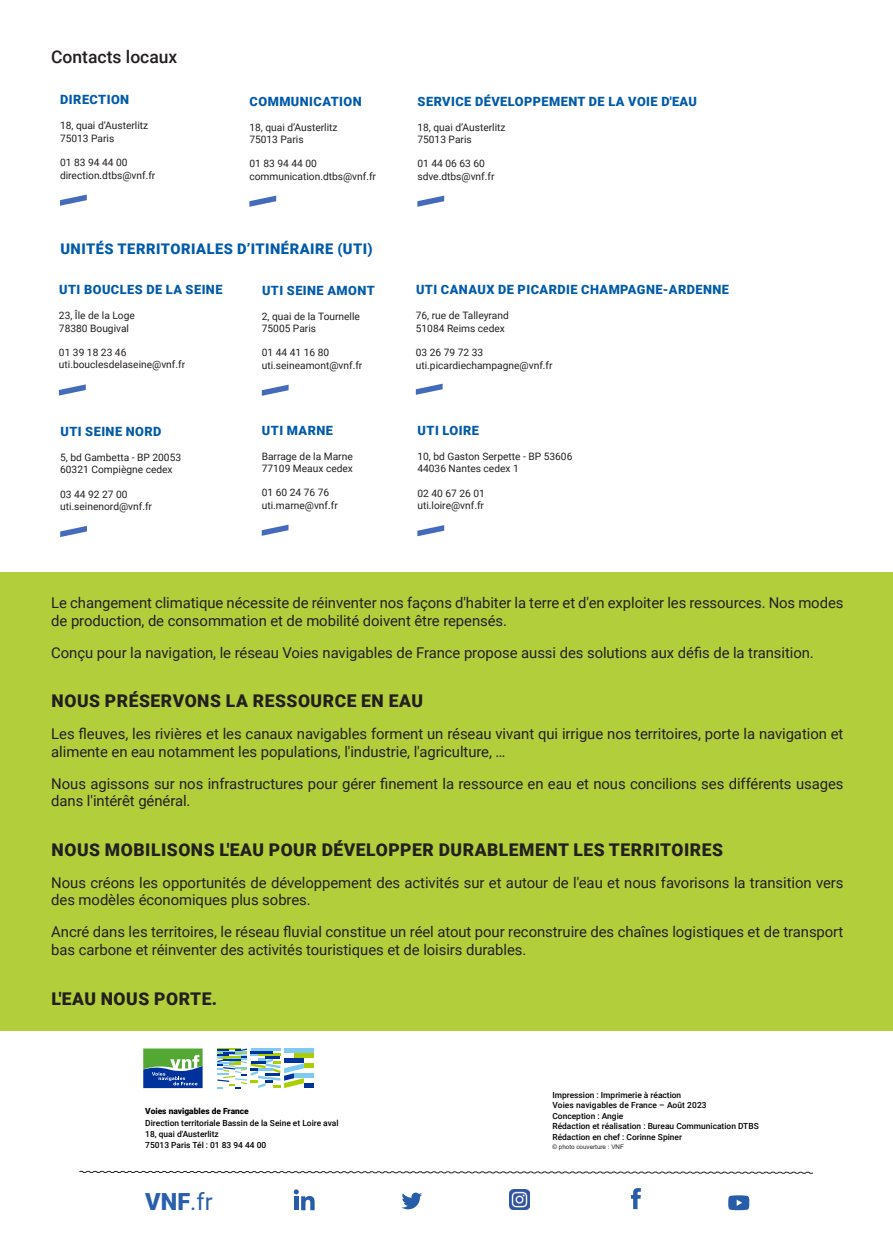
<style>
.page{position:relative;width:893px;height:1241px;background:#fff}
.page>*{position:absolute;margin:0;border:0;box-sizing:border-box;transform-origin:0 0}
.t1{font:900 23.62px "Roboto";color:#2a5fac}
.t2{font:900 17.5px "Roboto";letter-spacing:.03em;color:#231f20}
.t3{font:500 17.5px "Roboto";color:#231f20}
.t4{font:14.88px/17.5px "Roboto";letter-spacing:-.005em;color:#231f20}
.t5{font:900 14.7px "Roboto";letter-spacing:.035em;color:#015aaa}
.t6{font:900 12.78px "Roboto";letter-spacing:.035em;color:#015aaa}
.t7{font:10.15px "Roboto";color:#231f20}
.t8{font:500 8.4px "Roboto";color:#000}
.t9{font:900 8.4px "Roboto";color:#000}
.t10{font:6.3px "Arial";color:#231f20}
.s1{font-weight:400}
</style>
<div class="page">
<svg style="left:60px;top:526px;width:27px;height:11px"></svg>
<svg style="left:262px;top:524px;width:27px;height:11px"></svg>
<svg style="left:60px;top:194px;width:27px;height:12px"></svg>
<svg style="left:249px;top:195px;width:27px;height:12px"></svg>
<svg style="left:262px;top:384px;width:27px;height:12px"></svg>
<svg style="left:59px;top:384px;width:27px;height:11px"></svg>
<svg style="left:416px;top:383px;width:27px;height:12px"></svg>
<svg style="left:417px;top:525px;width:27px;height:11px"></svg>
<svg style="left:417px;top:195px;width:27px;height:12px"></svg>
<div style="left:0;top:572px;width:893px;height:458px;background:#b2cf3b"></div>
<svg style="left:401px;top:1192px;width:21px;height:17px"></svg>
<svg style="left:631px;top:1188px;width:10px;height:20px"></svg>
<img style="left:510px;top:1189px;width:19px;height:19px">
<svg style="left:294px;top:1189px;width:21px;height:20px"></svg>
<hr style="left:294px;top:1196px;width:4px;height:13px;background:#275ca9">
<svg style="left:728px;top:1195px;width:22px;height:14px"></svg>
<svg style="left:79px;top:1170px;width:734px;height:3px"></svg>
<div style="left:294px;top:1053px;width:20px;height:5px;background:#aacf00"></div>
<div style="left:304px;top:1063px;width:10px;height:5px;background:#aacf00"></div>
<div style="left:284px;top:1048px;width:30px;height:5px;background:#80c9f0"></div>
<hr style="left:294px;top:1073px;width:20px;height:4px;background:#80c9f0">
<div style="left:304px;top:1082px;width:10px;height:5px;background:#00329d"></div>
<svg style="left:217px;top:1048px;width:87px;height:39px"></svg>
<svg style="left:143px;top:1048px;width:60px;height:39px;background:#4d8582"></svg>
<p class="t3" style="left:51px;top:44px;width:128px">Contacts locaux</p>
<p class="t6" style="left:60px;top:91px;width:71px">DIRECTION</p>
<p class="t7" style="left:60px;top:119px;width:90px">18, quai d’Austerlitz</p>
<p class="t7" style="left:60px;top:131px;width:56px">75013 Paris</p>
<p class="t7" style="left:60px;top:155px;width:69px">01 83 94 44 00</p>
<p class="t7" style="left:60px;top:168px;width:97px">direction.dtbs@vnf.fr</p>
<p class="t6" style="left:250px;top:92px;width:114px">COMMUNICATION</p>
<p class="t7" style="left:249px;top:120px;width:90px">18, quai d’Austerlitz</p>
<p class="t7" style="left:249px;top:132px;width:56px">75013 Paris</p>
<p class="t7" style="left:249px;top:156px;width:69px">01 83 94 44 00</p>
<p class="t7" style="left:249px;top:169px;width:128px">communication.dtbs@vnf.fr</p>
<p class="t5" style="left:60px;top:238px;width:314px">UNITÉS TERRITORIALES D’ITINÉRAIRE (UTI)</p>
<p class="t6" style="left:59px;top:281px;width:165px">UTI BOUCLES DE LA SEINE</p>
<p class="t7" style="left:59px;top:308px;width:77px">23, Île de la Loge</p>
<p class="t7" style="left:59px;top:321px;width:72px">78380 Bougival</p>
<p class="t7" style="left:59px;top:345px;width:69px">01 39 18 23 46</p>
<p class="t7" style="left:59px;top:357px;width:128px">uti.bouclesdelaseine@vnf.fr</p>
<p class="t6" style="left:60px;top:422px;width:103px">UTI SEINE NORD</p>
<p class="t7" style="left:60px;top:450px;width:122px">5, bd Gambetta - BP 20053</p>
<p class="t7" style="left:60px;top:462px;width:114px">60321 Compiègne cedex</p>
<p class="t7" style="left:60px;top:487px;width:69px">03 44 92 27 00</p>
<p class="t7" style="left:60px;top:499px;width:93px">uti.seinenord@vnf.fr</p>
<p class="t6" style="left:262px;top:281px;width:114px">UTI SEINE AMONT</p>
<p class="t7" style="left:262px;top:309px;width:100px">2, quai de la Tournelle</p>
<p class="t7" style="left:262px;top:321px;width:56px">75005 Paris</p>
<p class="t7" style="left:262px;top:345px;width:69px">01 44 41 16 80</p>
<p class="t7" style="left:262px;top:358px;width:102px">uti.seineamont@vnf.fr</p>
<p class="t6" style="left:262px;top:421px;width:73px">UTI MARNE</p>
<p class="t7" style="left:262px;top:449px;width:93px">Barrage de la Marne</p>
<p class="t7" style="left:262px;top:461px;width:93px">77109 Meaux cedex</p>
<p class="t7" style="left:262px;top:485px;width:69px">01 60 24 76 76</p>
<p class="t7" style="left:262px;top:498px;width:78px">uti.marne@vnf.fr</p>
<p class="t6" style="left:418px;top:92px;width:281px">SERVICE DÉVELOPPEMENT DE LA VOIE D'EAU</p>
<p class="t7" style="left:417px;top:120px;width:90px">18, quai d’Austerlitz</p>
<p class="t7" style="left:417px;top:132px;width:56px">75013 Paris</p>
<p class="t7" style="left:417px;top:156px;width:69px">01 44 06 63 60</p>
<p class="t7" style="left:417px;top:169px;width:79px">sdve.dtbs@vnf.fr</p>
<p class="t6" style="left:416px;top:281px;width:314px">UTI CANAUX DE PICARDIE CHAMPAGNE-ARDENNE</p>
<p class="t7" style="left:416px;top:308px;width:94px">76, rue de Talleyrand</p>
<p class="t7" style="left:416px;top:321px;width:91px">51084 Reims cedex</p>
<p class="t7" style="left:416px;top:345px;width:69px">03 26 79 72 33</p>
<p class="t7" style="left:416px;top:358px;width:138px">uti.picardiechampagne@vnf.fr</p>
<p class="t6" style="left:418px;top:421px;width:63px">UTI LOIRE</p>
<p class="t7" style="left:417px;top:449px;width:157px">10, bd Gaston Serpette - BP 53606</p>
<p class="t7" style="left:417px;top:461px;width:103px">44036 Nantes cedex 1</p>
<p class="t7" style="left:417px;top:486px;width:69px">02 40 67 26 01</p>
<p class="t7" style="left:417px;top:498px;width:68px">uti.loire@vnf.fr</p>
<p class="t4" style="left:51px;top:593px;width:794px">Le changement climatique nécessite de réinventer nos façons d'habiter la terre et d'en exploiter les ressources. Nos modes de production, de consommation et de mobilité doivent être repensés.</p>
<p class="t4" style="left:51px;top:643px;width:764px">Conçu pour la navigation, le réseau Voies navigables de France propose aussi des solutions aux défis de la transition.</p>
<p class="t2" style="left:52px;top:688px;width:373px">NOUS PRÉSERVONS LA RESSOURCE EN EAU</p>
<p class="t4" style="left:51px;top:724px;width:794px">Les fleuves, les rivières et les canaux navigables forment un réseau vivant qui irrigue nos territoires, porte la navigation et alimente en eau notamment les populations, l'industrie, l'agriculture, …</p>
<p class="t4" style="left:51px;top:774px;width:794px">Nous agissons sur nos infrastructures pour gérer finement la ressource en eau et nous concilions ses différents usages dans l'intérêt général.</p>
<p class="t2" style="left:52px;top:837px;width:673px">NOUS MOBILISONS L'EAU POUR DÉVELOPPER DURABLEMENT LES TERRITOIRES</p>
<p class="t4" style="left:51px;top:873px;width:794px">Nous créons les opportunités de développement des activités sur et autour de l'eau et nous favorisons la transition vers des modèles économiques plus sobres.</p>
<p class="t4" style="left:51px;top:922px;width:794px">Ancré dans les territoires, le réseau fluvial constitue un réel atout pour reconstruire des chaînes logistiques et de transport bas carbone et réinventer des activités touristiques et de loisirs durables.</p>
<p class="t2" style="left:52px;top:985px;width:167px">L'EAU NOUS PORTE.</p>
<p class="t9" style="left:145px;top:1105px;width:105px">Voies navigables de France</p>
<p class="t8" style="left:145px;top:1116px;width:195px">Direction territoriale Bassin de la Seine et Loire aval</p>
<p class="t8" style="left:145px;top:1127px;width:75px">18, quai d'Austerlitz</p>
<p class="t8" style="left:145px;top:1138px;width:122px">75013 Paris Tél : 01 83 94 44 00</p>
<p class="t1" style="left:145px;top:1184px;width:69px">VNF<span class="s1">.fr</span></p>
<p class="t8" style="left:552px;top:1088px;width:130px">Impression : Imprimerie à réaction</p>
<p class="t8" style="left:552px;top:1098px;width:156px">Voies navigables de France – Août 2023</p>
<p class="t8" style="left:552px;top:1109px;width:72px">Conception : Angie</p>
<p class="t8" style="left:552px;top:1119px;width:208px">Rédaction et réalisation : Bureau Communication DTBS</p>
<p class="t8" style="left:552px;top:1130px;width:131px">Rédaction en chef : Corinne Spiner</p>
<p class="t10" style="left:552px;top:1142px;width:73px">© photo couverture : VNF</p>
</div>
